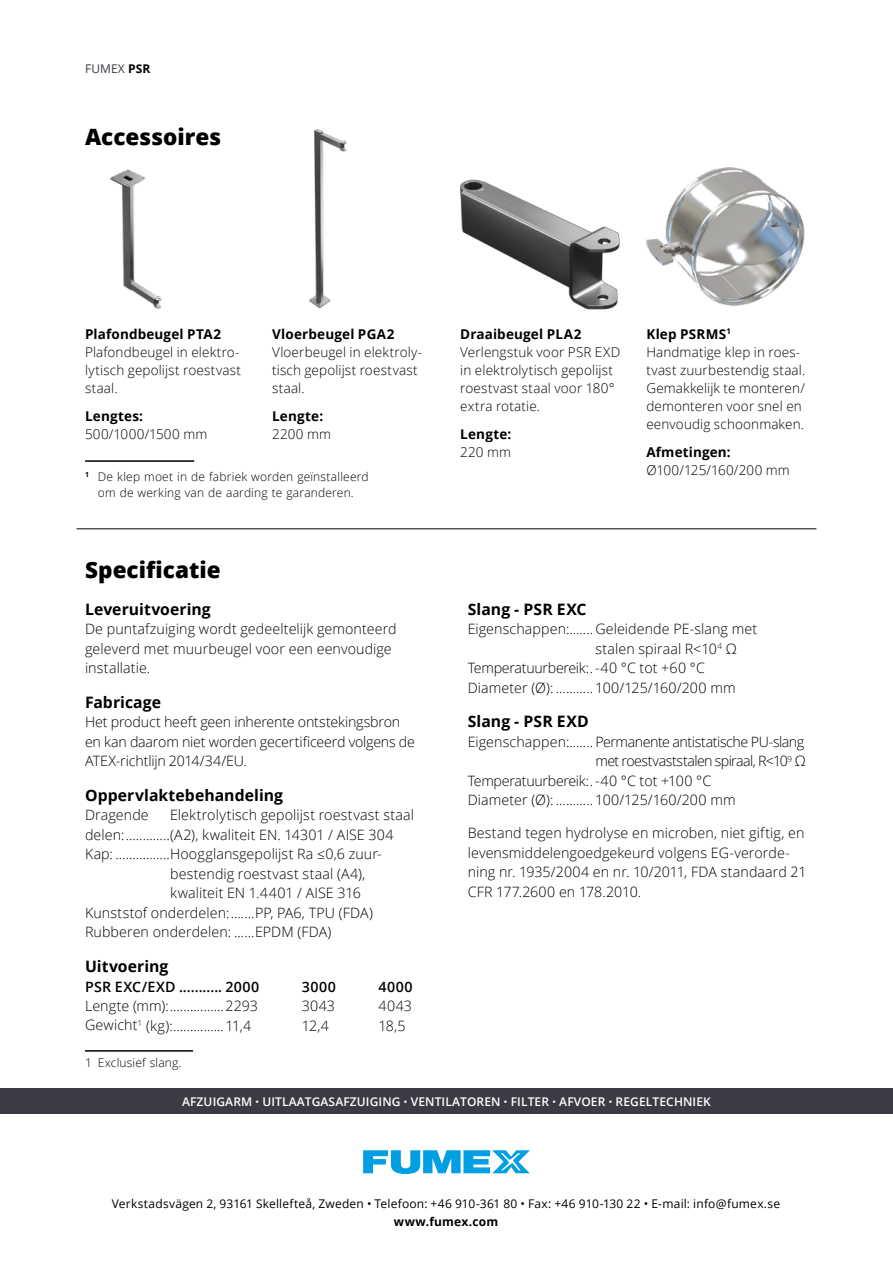
<style>
.page{position:relative;width:893px;height:1263px;background:#fff}
.page>*{position:absolute;margin:0;border:0;box-sizing:border-box;transform-origin:0 0}
.t1{font:800 22.5px "Open Sans";color:#000}
.t2{font:700 15.75px "Open Sans";letter-spacing:.005em;color:#000}
.t3{font:300 14.25px/19.5px "Open Sans";letter-spacing:.005em;color:#000}
.t4{font:300 14.25px/19.5px "Open Sans";letter-spacing:-.015em;color:#000}
.t5{font:300 14.25px "Open Sans";letter-spacing:-.025em;color:#000}
.t6{font:300 14.25px "Open Sans";letter-spacing:-.03em;color:#000}
.t7{font:600 14.25px "Open Sans";letter-spacing:.035em;color:#000}
.t8{font:300 14.25px "Open Sans";letter-spacing:-.04em;color:#000}
.t9{font:300 13.5px/18px "Open Sans";letter-spacing:.01em;color:#000}
.t10{font:700 13.5px "Open Sans";letter-spacing:.015em;color:#000}
.t11{font:12px "Open Sans";letter-spacing:.015em;color:#000}
.t12{font:300 12px/16.5px "Open Sans";letter-spacing:.015em;color:#000;text-align:center}
.t13{font:600 12px "Open Sans";letter-spacing:.01em;color:#fff}
.t14{font:700 12px "Open Sans";letter-spacing:.015em;color:#000}
.t15{font:12px "Open Sans";letter-spacing:.01em;color:#3b3c43}
.s1{font-weight:700;color:#000}
.s2{font-weight:700}
.s3{font-weight:800}
</style>
<div class="page">
<img style="left:110px;top:169px;width:52px;height:140px">
<img style="left:309px;top:129px;width:38px;height:180px">
<img style="left:646px;top:167px;width:159px;height:139px">
<img style="left:460px;top:179px;width:160px;height:130px">
<div style="left:0;top:1089px;width:893px;height:25px;background:#3b3c43"></div>
<hr style="left:85px;top:1050px;width:108px;height:1px;background:#000">
<hr style="left:77px;top:528px;width:739px;height:1px;background:#000">
<hr style="left:85px;top:460px;width:109px;height:2px;background:#000">
<svg style="left:363px;top:1150px;width:167px;height:24px"></svg>
<p class="t15" style="left:85px;top:60px;width:67px">FUMEX <span class="s1">PSR</span></p>
<h1 class="t1" style="left:85px;top:119px;width:138px">Accessoires</h1>
<p class="t10" style="left:85px;top:324px;width:138px">Plafondbeugel PTA2</p>
<p class="t9" style="left:85px;top:342px;width:158px;text-align:justify">Plafondbeugel in elektro&shy;lytisch gepolijst roestvast staal.</p>
<p class="t10" style="left:85px;top:407px;width:60px">Lengtes:</p>
<p class="t9" style="left:85px;top:425px;width:124px">500/1000/1500 mm</p>
<p class="t10" style="left:272px;top:324px;width:124px">Vloerbeugel PGA2</p>
<p class="t9" style="left:272px;top:342px;width:151px">Vloerbeugel in elektroly&shy;tisch gepolijst roestvast staal.</p>
<p class="t10" style="left:272px;top:407px;width:53px">Lengte:</p>
<p class="t9" style="left:272px;top:425px;width:60px">2200 mm</p>
<p class="t12" style="left:85px;top:468px;width:285px"><sup>1</sup> De klep moet in de fabriek worden geïnstalleerd om de werking van de aarding te garanderen.</p>
<h1 class="t1" style="left:85px;top:553px;width:137px">Specificatie</h1>
<p class="t2" style="left:85px;top:598px;width:127px">Leveruitvoering</p>
<p class="t3" style="left:85px;top:619px;width:313px">De puntafzuiging wordt gedeeltelijk gemonteerd geleverd met muurbeugel voor een eenvoudige installatie.</p>
<p class="t2" style="left:85px;top:691px;width:77px">Fabricage</p>
<p class="t4" style="left:85px;top:712px;width:332px">Het product heeft geen inherente ontstekingsbron en kan daarom niet worden gecertificeerd volgens de<br>ATEX-richtlijn 2014/34/EU.</p>
<p class="t2" style="left:85px;top:784px;width:200px">Oppervlaktebehandeling</p>
<p class="t3" style="left:85px;top:805px;width:65px">Dragende</p>
<p class="t3" style="left:170px;top:805px;width:246px">Elektrolytisch gepolijst roestvast staal</p>
<p class="t3" style="left:85px;top:825px;width:310px">delen:.............(A2), kwaliteit EN. 14301 / AISE 304</p>
<p class="t3" style="left:85px;top:844px;width:298px">Kap: ................Hoogglansgepolijst Ra ≤0,6 zuur-</p>
<p class="t3" style="left:170px;top:864px;width:197px">bestendig roestvast staal (A4),</p>
<p class="t3" style="left:170px;top:883px;width:192px">kwaliteit EN 1.4401 / AISE 316</p>
<p class="t3" style="left:85px;top:903px;width:289px">Kunststof onderdelen:.......PP, PA6, TPU (FDA)</p>
<p class="t3" style="left:85px;top:922px;width:248px">Rubberen onderdelen: ......EPDM (FDA)</p>
<p class="t2" style="left:85px;top:955px;width:85px">Uitvoering</p>
<p class="t7" style="left:85px;top:976px;width:176px">PSR EXC/EXD ........... 2000</p>
<p class="t7" style="left:302px;top:976px;width:35px">3000</p>
<p class="t7" style="left:378px;top:976px;width:36px">4000</p>
<p class="t3" style="left:85px;top:996px;width:174px">Lengte (mm):................2293</p>
<p class="t3" style="left:302px;top:996px;width:35px">3043</p>
<p class="t3" style="left:378px;top:996px;width:35px">4043</p>
<p class="t3" style="left:85px;top:1015px;width:168px">Gewicht<sup>1</sup> (kg):...............11,4</p>
<p class="t3" style="left:302px;top:1015px;width:28px">12,4</p>
<p class="t3" style="left:378px;top:1015px;width:29px">18,5</p>
<p class="t12" style="left:85px;top:1054px;width:98px">1 Exclusief slang.</p>
<p class="t10" style="left:460px;top:324px;width:123px">Draaibeugel PLA2</p>
<p class="t9" style="left:460px;top:342px;width:161px">Verlengstuk voor PSR EXD in elektrolytisch gepolijst roestvast staal voor 180° extra rotatie.</p>
<p class="t10" style="left:460px;top:425px;width:53px">Lengte:</p>
<p class="t9" style="left:460px;top:443px;width:52px">220 mm</p>
<p class="t9" style="left:646px;top:324px;width:160px"><span class="s2">Klep PSRMS</span><sup>1<br></sup>Handmatige klep in roes&shy;tvast zuurbestendig staal.<br>Gemakkelijk te monteren/ demonteren voor snel en eenvoudig schoonmaken.</p>
<p class="t10" style="left:646px;top:443px;width:86px">Afmetingen:</p>
<p class="t9" style="left:646px;top:461px;width:145px">Ø100/125/160/200 mm</p>
<p class="t2" style="left:468px;top:598px;width:120px">Slang - PSR EXC</p>
<p class="t3" style="left:468px;top:619px;width:291px">Eigenschappen:....... Geleidende PE-slang met</p>
<p class="t3" style="left:595px;top:639px;width:143px">stalen spiraal R&lt;10<sup>4</sup> Ω</p>
<p class="t5" style="left:468px;top:658px;width:239px">Temperatuurbereik:. -40 °C tot +60 °C</p>
<p class="t3" style="left:468px;top:678px;width:269px">Diameter (Ø): ........... 100/125/160/200 mm</p>
<p class="t2" style="left:468px;top:711px;width:123px">Slang - PSR EXD</p>
<p class="t6" style="left:468px;top:732px;width:338px">Eigenschappen:....... Permanente antistatische PU-slang</p>
<p class="t8" style="left:595px;top:751px;width:212px">met roestvaststalen spiraal, R&lt;10<sup>9</sup> Ω</p>
<p class="t5" style="left:468px;top:771px;width:245px">Temperatuurbereik:. -40 °C tot +100 °C</p>
<p class="t3" style="left:468px;top:790px;width:269px">Diameter (Ø): ........... 100/125/160/200 mm</p>
<p class="t3" style="left:468px;top:823px;width:340px">Bestand tegen hydrolyse en microben, niet giftig, en levensmiddelengoedgekeurd volgens EG-verorde&shy;ning nr. 1935/2004 en nr. 10/2011, FDA standaard 21<br>CFR 177.2600 en 178.2010.</p>
<p class="t13" style="left:182px;top:1093px;width:530px">AFZUIGARM <span class="s3">·</span> UITLAATGASAFZUIGING <span class="s3">·</span> VENTILATOREN <span class="s3">·</span> FILTER <span class="s3">·</span> AFVOER <span class="s3">·</span> REGELTECHNIEK</p>
<p class="t11" style="left:112px;top:1196px;width:670px">Verkstadsvägen 2, 93161 Skellefteå, Zweden • Telefoon: +46 910-361 80 • Fax: +46 910-130 22 • E-mail: info@fumex.se</p>
<p class="t14" style="left:394px;top:1213px;width:106px">www.fumex.com</p>
</div>
